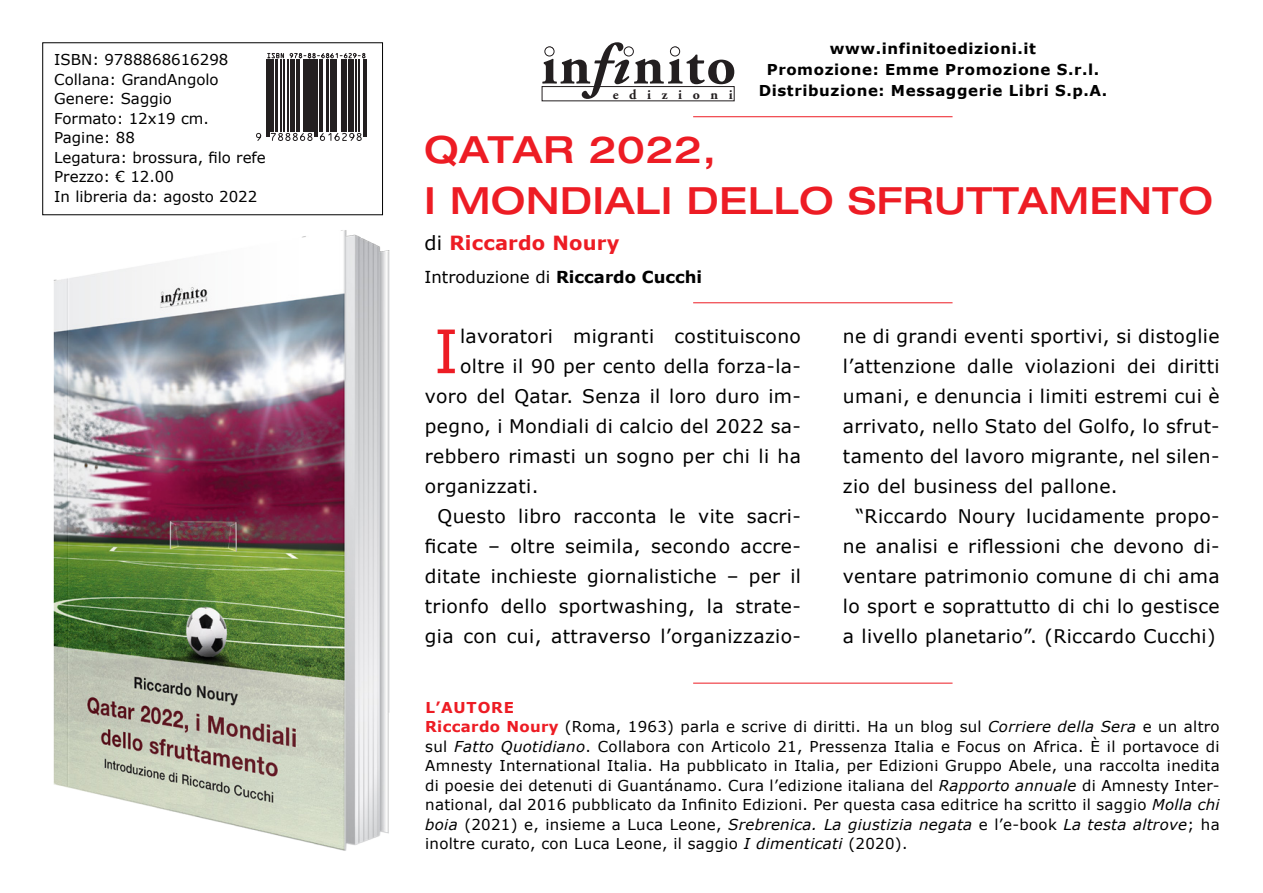
<style>
.page{position:relative;width:1263px;height:893px;background:#fff}
.page>*{position:absolute;margin:0;border:0;box-sizing:border-box;transform-origin:0 0}
.t1{font:60px "Verdana";color:#ed1c24}
.t2{font:700 57.6px "Adobe Garamond Pro";letter-spacing:.04em;color:#231f20}
.t3{font:500 expanded 37.5px/51px "Helvetica Neue LT Std";letter-spacing:.02em;color:#ed1c24}
.t4{font:700 19.5px "Verdana";letter-spacing:.01em;color:#ed1c24}
.t5{font:18.75px/30px "Verdana";letter-spacing:.02em;color:#000;text-align:justify}
.t6{font:16.5px "Verdana";color:#000}
.t7{font:15px/19.5px "Verdana";letter-spacing:.02em;color:#000}
.t8{font:15px/19.5px "Verdana";color:#000}
.t9{font:700 15px/21px "Verdana";letter-spacing:.04em;color:#000;text-align:center}
.t10{font:700 13.95px "Adobe Garamond Pro";letter-spacing:.765em;color:#231f20}
.s1{font-style:italic}
.s2{font-weight:400;color:#000}
.s3{font-weight:700}
.s4{font-weight:700;color:#ed1c24}
</style>
<div class="page">
<div style="left:542px;top:86px;width:192px;height:15px;border:1px solid #231f20"></div>
<div style="left:624px;top:47px;width:10px;height:9px;border:1px solid #231f20;border-radius:50%"></div>
<div style="left:670px;top:47px;width:10px;height:9px;border:1px solid #231f20;border-radius:50%"></div>
<div style="left:545px;top:47px;width:9px;height:9px;border:1px solid #231f20;border-radius:50%"></div>
<svg style="left:266px;top:58px;width:101px;height:79px;fill:#231f20"></svg>
<hr style="left:267px;top:59px;width:1px;height:78px;background:#231f20">
<hr style="left:269px;top:59px;width:1px;height:78px;background:#231f20">
<hr style="left:271px;top:59px;width:3px;height:73px;background:#231f20">
<hr style="left:275px;top:59px;width:2px;height:73px;background:#231f20">
<hr style="left:280px;top:59px;width:1px;height:73px;background:#231f20">
<hr style="left:283px;top:59px;width:1px;height:73px;background:#231f20">
<hr style="left:288px;top:59px;width:1px;height:73px;background:#231f20">
<hr style="left:291px;top:59px;width:1px;height:73px;background:#231f20">
<hr style="left:293px;top:59px;width:2px;height:73px;background:#231f20">
<hr style="left:296px;top:59px;width:3px;height:73px;background:#231f20">
<hr style="left:303px;top:59px;width:1px;height:73px;background:#231f20">
<hr style="left:305px;top:59px;width:1px;height:73px;background:#231f20">
<hr style="left:307px;top:59px;width:3px;height:73px;background:#231f20">
<hr style="left:311px;top:59px;width:3px;height:73px;background:#231f20">
<hr style="left:315px;top:59px;width:1px;height:78px;background:#231f20">
<hr style="left:317px;top:59px;width:1px;height:78px;background:#231f20">
<hr style="left:319px;top:59px;width:1px;height:73px;background:#231f20">
<hr style="left:321px;top:59px;width:1px;height:73px;background:#231f20">
<hr style="left:326px;top:59px;width:2px;height:73px;background:#231f20">
<hr style="left:331px;top:59px;width:2px;height:73px;background:#231f20">
<hr style="left:334px;top:59px;width:1px;height:73px;background:#231f20">
<hr style="left:336px;top:59px;width:1px;height:73px;background:#231f20">
<hr style="left:341px;top:59px;width:2px;height:73px;background:#231f20">
<hr style="left:344px;top:59px;width:2px;height:73px;background:#231f20">
<hr style="left:348px;top:59px;width:3px;height:73px;background:#231f20">
<hr style="left:352px;top:59px;width:2px;height:73px;background:#231f20">
<hr style="left:356px;top:59px;width:1px;height:73px;background:#231f20">
<hr style="left:359px;top:59px;width:1px;height:73px;background:#231f20">
<hr style="left:363px;top:59px;width:1px;height:78px;background:#231f20">
<hr style="left:365px;top:59px;width:1px;height:78px;background:#231f20">
<svg style="left:256px;top:132px;width:106px;height:9px"></svg>
<svg style="left:267px;top:53px;width:99px;height:5px"></svg>
<hr style="left:693px;top:683px;width:259px;height:1px;background:#ed1c24">
<hr style="left:693px;top:302px;width:259px;height:1px;background:#ed1c24">
<hr style="left:693px;top:116px;width:259px;height:1px;background:#ed1c24">
<img style="left:53px;top:230px;width:337px;height:621px">
<p class="t8" style="left:54px;top:50px;width:213px">ISBN: 9788868616298<br>Collana: GrandAngolo<br>Genere: Saggio<br>Formato: 12x19 cm.<br>Pagine: 88<br>Legatura: brossura, filo refe<br>Prezzo: € 12.00<br>In libreria da: agosto 2022</p>
<h2 class="t2" style="left:541px;top:32px;width:197px">in<span class="s1">fi</span>nito</h2>
<p class="t9" style="left:759px;top:38px;width:350px">www.infinitoedizioni.it<br>Promozione: Emme Promozione S.r.l.<br>Distribuzione: Messaggerie Libri S.p.A.</p>
<p class="t10" style="left:613px;top:86px;width:122px">edizioni</p>
<h3 class="t3" style="left:424px;top:123px;width:790px">QATAR 2022,<br>I MONDIALI DELLO SFRUTTAMENTO</h3>
<p class="t4" style="left:424px;top:229px;width:196px"><span class="s2">di</span> Riccardo Noury</p>
<p class="t6" style="left:424px;top:265px;width:279px">Introduzione di <span class="s3">Riccardo Cucchi</span></p>
<h1 class="t1" style="left:434px;top:310px;width:27px">I</h1>
<p class="t5" style="left:460px;top:321px;width:342px">lavoratori migranti costituiscono</p>
<p class="t5" style="left:460px;top:351px;width:342px">oltre il 90 per cento della forza-la-</p>
<p class="t5" style="left:425px;top:381px;width:378px">voro del Qatar. Senza il loro duro im-</p>
<p class="t5" style="left:425px;top:411px;width:378px">pegno, i Mondiali di calcio del 2022 sa-</p>
<p class="t5" style="left:425px;top:441px;width:378px">rebbero rimasti un sogno per chi li ha</p>
<p class="t5" style="left:425px;top:471px;width:115px">organizzati.</p>
<p class="t5" style="left:438px;top:501px;width:365px">Questo libro racconta le vite sacri-</p>
<p class="t5" style="left:425px;top:531px;width:378px">ficate – oltre seimila, secondo accre-</p>
<p class="t5" style="left:425px;top:561px;width:378px">ditate inchieste giornalistiche – per il</p>
<p class="t5" style="left:425px;top:591px;width:378px">trionfo dello sportwashing, la strate-</p>
<p class="t5" style="left:425px;top:621px;width:378px">gia con cui, attraverso l’organizzazio-</p>
<p class="t5" style="left:843px;top:321px;width:378px">ne di grandi eventi sportivi, si distoglie l’attenzione dalle violazioni dei diritti umani, e denuncia i limiti estremi cui è arrivato, nello Stato del Golfo, lo sfrut&shy;tamento del lavoro migrante, nel silen&shy;zio del business del pallone.</p>
<p class="t5" style="left:843px;top:501px;width:378px;text-indent:13px">“Riccardo Noury lucidamente propo&shy;ne analisi e riflessioni che devono di&shy;ventare patrimonio comune di chi ama lo sport e soprattutto di chi lo gestisce a livello planetario”. (Riccardo Cucchi)</p>
<p class="t7" style="left:425px;top:697px;width:796px"><span class="s4">L’AUTORE<br>Riccardo Noury</span> (Roma, 1963) parla e scrive di diritti. Ha un blog sul <span class="s1">Corriere della Sera</span> e un altro sul <span class="s1">Fatto Quotidiano</span>. Collabora con Articolo 21, Pressenza Italia e Focus on Africa. È il portavoce di Amnesty International Italia. Ha pubblicato in Italia, per Edizioni Gruppo Abele, una raccolta inedita di poesie dei detenuti di Guantánamo. Cura l’edizione italiana del <span class="s1">Rapporto annuale</span> di Amnesty Inter&shy;national, dal 2016 pubblicato da Infinito Edizioni. Per questa casa editrice ha scritto il saggio <span class="s1">Molla chi boia</span> (2021) e, insieme a Luca Leone, <span class="s1">Srebrenica. La giustizia negata</span> e l’e-book <span class="s1">La testa altrove</span>; ha inoltre curato, con Luca Leone, il saggio <span class="s1">I dimenticati</span> (2020).</p>
</div>
